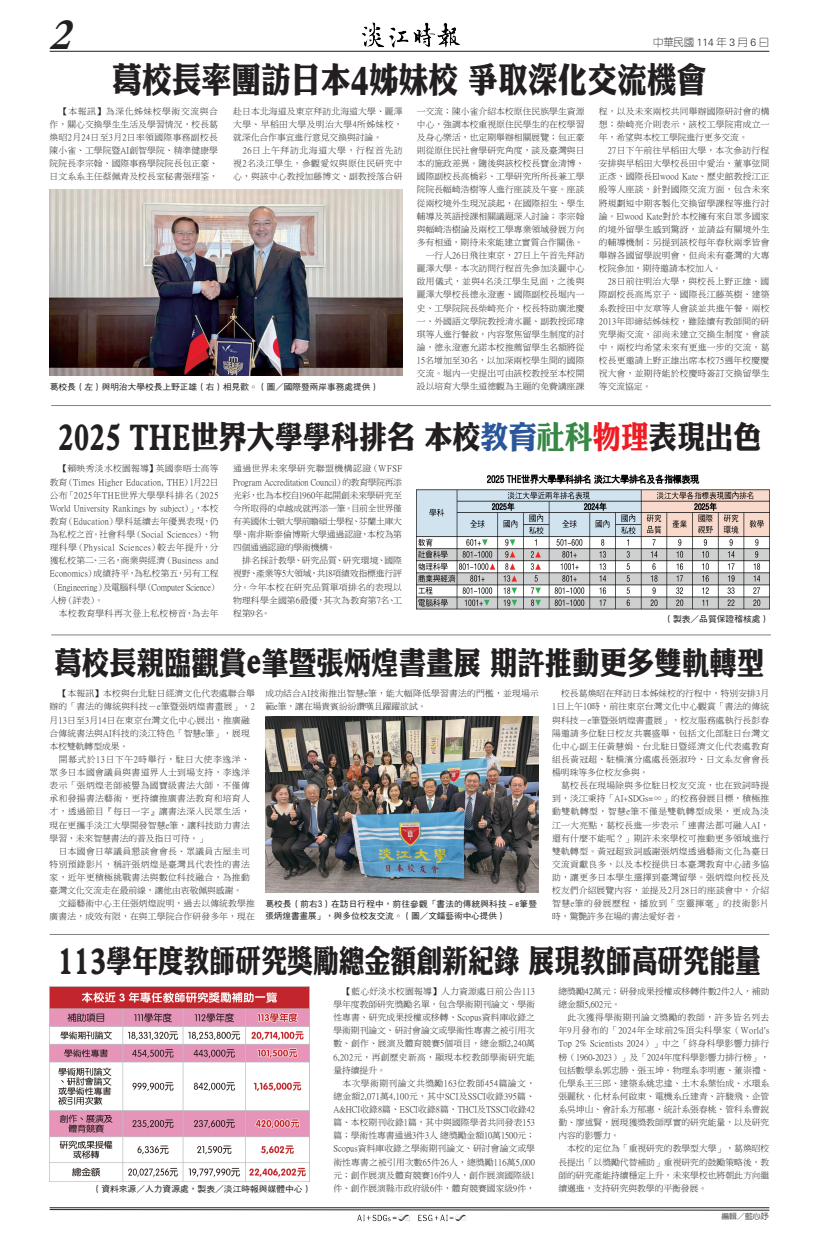
<style>
.page{position:relative;width:819px;height:1260px;background:#fff}
.page>*{position:absolute;margin:0;border:0;box-sizing:border-box;transform-origin:0 0}
.t1{font:italic 45.5px "FZDBSB B51 0";color:#231f20}
.t2{font:35px "DF Li King Hei Std W8";color:#231f20;scale:.85 1}
.t3{font:31.5px "DF Li King Hei Std W8";color:#231f20;scale:.82 1}
.t4{font:31.5px "DF Li King Hei Std W8";color:#231f20;scale:.89 1}
.t5{font:31.5px "DF Li King Hei Std W8";color:#231f20;scale:.87 1}
.t6{font:10.5px "FZY1 B B51 0";letter-spacing:.25em;color:#231f20}
.t7{font:8.75px/13.1px "P Ming Li U";letter-spacing:.015em;color:#231f20;text-align:justify}
.t8{font:8.75px "FZPHB B51 0";color:#231f20}
.t9{font:8.75px/12.2px "FZPHB B51 0";letter-spacing:.025em;color:#231f20}
.t10{font:8.75px "P Ming Li U";letter-spacing:.04em;color:#231f20}
.t11{font:7.88px "FZY3 B B51 0";color:#231f20}
.s1{font-size:42px}
.s2{font-size:37.8px}
.s3{color:#2b579a}
.s4{color:#398745}
.s5{color:#ee1d23}
.s6{color:#57585a}
</style>
<div class="page">
<svg style="left:49px;top:1209px;width:721px;height:2px"></svg>
<hr style="left:50px;top:51px;width:719px;height:1px;background:#231f20">
<img style="left:362px;top:22px;width:98px;height:26px">
<img style="left:357px;top:1214px;width:110px;height:8px">
<hr style="left:51px;top:405px;width:719px;height:1px;background:#808285">
<hr style="left:50px;top:1208px;width:719px;height:1px;background:#231f20">
<hr style="left:51px;top:635px;width:719px;height:1px;background:#808285">
<hr style="left:50px;top:934px;width:719px;height:1px;background:#808285">
<img style="left:416px;top:474px;width:353px;height:136px">
<img style="left:50px;top:987px;width:260px;height:194px">
<img style="left:265px;top:717px;width:273px;height:176px">
<img style="left:50px;top:190px;width:352px;height:186px">
<p class="t1" style="left:48px;top:8px;width:38px">2</p>
<p class="t6" style="left:653px;top:36px;width:118px">中華民國114年3月6日</p>
<p class="t2" style="left:112px;top:61px;width:700px">葛校長率團訪日本<span class="s1">4</span>姊妹校 爭取深化交流機會</p>
<p class="t7" style="left:50px;top:104px;width:170px">　【本報訊】為深化姊妹校學術交流與合作，關心交換學生生活及學習情況，校長葛煥昭2月24日至3月2日率領國際事務副校長陳小雀、工學院暨AI創智學院、精準健康學院院長李宗翰、國際事務學院院長包正豪、日文系系主任蔡佩青及校長室秘書張翔筌，</p>
<p class="t7" style="left:233px;top:104px;width:171px">赴日本北海道及東京拜訪北海道大學、麗澤大學、早稻田大學及明治大學4所姊妹校，就深化合作事宜進行意見交換與討論。</p>
<p class="t7" style="left:233px;top:144px;width:171px">　26日上午拜訪北海道大學，行程首先訪視2名淡江學生，參觀愛奴與原住民研究中心，與該中心教授加藤博文、副教授落合研</p>
<p class="t8" style="left:50px;top:381px;width:331px">葛校長（左）與明治大學校長上野正雄（右）相見歡。（圖／國際暨兩岸事務處提供）</p>
<p class="t7" style="left:417px;top:104px;width:169px">一交流；陳小雀介紹本校原住民族學生資源中心，強調本校重視原住民學生的在校學習及身心樂活，也定期舉辦相關展覽；包正豪則從原住民社會學研究角度，談及臺灣與日本的施政差異。隨後與該校校長寶金清博、國際副校長高橋彩、工學研究所所長兼工學院院長幅崎浩樹等人進行座談及午宴。座談從兩校境外生現況談起，在國際招生、學生輔導及英語授課相關議題深入討論；李宗翰與幅崎浩樹論及兩校工學專業領域發展方向多有相通，期待未來能建立實質合作關係。</p>
<p class="t7" style="left:417px;top:249px;width:169px">　一行人26日飛往東京，27日上午首先拜訪麗澤大學。本次訪問行程首先參加淡麗中心啟用儀式，並與4名淡江學生見面，之後與麗澤大學校長德永澄憲、國際副校長堀内一史、工學院院長柴崎亮介、校長特助廣池慶一、外國語文學院教授清水麗、副教授邱瑋琪等人進行餐敘，內容聚焦留學生制度的討論，德永澄憲允諾本校推薦留學生名額將從15名增加至30名，以加深兩校學生間的國際交流。堀内一史提出可由該校教授至本校開設以培育大學生道德觀為主題的免費講座課</p>
<p class="t7" style="left:599px;top:104px;width:172px">程，以及未來兩校共同舉辦國際研討會的構想；柴崎亮介則表示，該校工學院甫成立一年，希望與本校工學院進行更多交流。</p>
<p class="t7" style="left:599px;top:144px;width:172px">　27日下午前往早稻田大學，本次參訪行程安排與早稻田大學校長田中愛治、董事弦間正彥、國際長Elwood Kate、歷史館教授江正殷等人座談，針對國際交流方面，包含未來將規劃短中期客製化交換留學課程等進行討論。Elwood Kate對於本校擁有來自眾多國家的境外留學生感到驚訝，並請益有關境外生的輔導機制；另提到該校每年春秋兩季皆會舉辦各國留學說明會，但尚未有臺灣的大專校院參加，期待邀請本校加入。</p>
<p class="t7" style="left:599px;top:275px;width:172px">　28日前往明治大學，與校長上野正雄、國際副校長高馬京子、國際長江藤英樹、建築系教授田中友章等人會談並共進午餐。兩校2013年即締結姊妹校，雖陸續有教師間的研究學術交流，卻尚未建立交換生制度，會談中，兩校均希望未來有更進一步的交流，葛校長更邀請上野正雄出席本校75週年校慶慶祝大會，並期待能於校慶時簽訂交換留學生等交流協定。</p>
<p class="t4" style="left:58px;top:420px;width:791px"><span class="s2">2025 THE</span>世界大學學科排名 本校<span class="s3">教育</span><span class="s4">社科</span><span class="s5">物理</span>表現出色</p>
<p class="t7" style="left:50px;top:462px;width:170px">　【賴映秀淡水校園報導】英國泰晤士高等教育（Times Higher Education, THE）1月22日公布「2025年THE世界大學學科排名（2025<br>World University Rankings by subject）」，本校教育（Education）學科延續去年優異表現，仍為私校之首。社會科學（Social Sciences）、物理科學（Physical Sciences）較去年提升，分獲私校第二、三名，商業與經濟（Business and Economics）成績持平，為私校第五，另有工程（Engineering）及電腦科學（Computer Science）入榜（詳表）。</p>
<p class="t10" style="left:50px;top:609px;width:170px">　本校教育學科再次登上私校榜首，為去年</p>
<p class="t7" style="left:233px;top:462px;width:170px">通過世界未來學研究聯盟機構認證（WFSF Program Accreditation Council）的教育學院再添光彩，也為本校自1960年起開創未來學研究至今所取得的卓越成就再添一筆。目前全世界僅有美國休士頓大學前瞻碩士學程、芬蘭土庫大學、南非斯泰倫博斯大學通過認證，本校為第四個通過認證的學術機構。</p>
<p class="t7" style="left:233px;top:554px;width:170px">　排名採計教學、研究品質、研究環境、國際視野、產業等5大領域，共18項績效指標進行評分。今年本校在研究品質單項排名的表現以物理科學全國第6最優，其次為教育第7名、工程第9名。</p>
<p class="t8" style="left:664px;top:613px;width:106px">（製表／品質保證稽核處）</p>
<p class="t5" style="left:54px;top:646px;width:817px">葛校長親臨觀賞<span class="s2">e</span>筆暨張炳煌書畫展 期許推動更多雙軌轉型</p>
<p class="t7" style="left:50px;top:687px;width:207px;text-align:left">　【本報訊】本校與台北駐日經濟文化代表處聯合舉辦的「書法的傳統與科技－e筆暨張炳煌書畫展」，2月13日至3月14日在東京台灣文化中心展出，推廣融合傳統書法與AI科技的淡江特色「智慧e筆」，展現本校雙軌轉型成果。</p>
<p class="t7" style="left:50px;top:753px;width:202px">　開幕式於13日下午2時舉行，駐日大使李逸洋、眾多日本國會議員與書道界人士到場支持，李逸洋表示「張炳煌老師被譽為國寶級書法大師，不僅傳承和發揚書法藝術，更持續推廣書法教育和培育人才，透過節目『每日一字』讓書法深入民眾生活，現在更攜手淡江大學開發智慧e筆，讓科技助力書法學習，未來智慧書法的普及指日可待。」</p>
<p class="t7" style="left:50px;top:845px;width:202px">　日本國會日華議員懇談會會長、眾議員古屋圭司特別預錄影片，稱許張炳煌是臺灣具代表性的書法家，近年更積極挑戰書法與數位科技融合，為推動臺灣文化交流走在最前線，讓他由衷敬佩與感謝。</p>
<p class="t7" style="left:50px;top:897px;width:207px">　文錙藝術中心主任張炳煌說明，過去以傳統教學推廣書法，成效有限，在與工學院合作研發多年，現在</p>
<p class="t7" style="left:265px;top:687px;width:275px">成功結合AI技術推出智慧e筆，能大幅降低學習書法的門檻，並現場示範e筆，讓在場貴賓紛紛讚嘆且躍躍欲試。</p>
<p class="t7" style="left:552px;top:687px;width:218px">　校長葛煥昭在拜訪日本姊妹校的行程中，特別安排3月1日上午10時，前往東京台灣文化中心觀賞「書法的傳統與科技－e筆暨張炳煌書畫展」，校友服務處執行長彭春陽邀請多位駐日校友共襄盛舉，包括文化部駐日台灣文化中心副主任黃慧娟、台北駐日暨經濟文化代表處教育組長黃冠超、駐橫濱分處處長張淑玲、日文系友會會長楊明珠等多位校友參與。</p>
<p class="t7" style="left:552px;top:779px;width:218px">　葛校長在現場除與多位駐日校友交流，也在致詞時提到，淡江秉持「AI+SDGs=∞」的校務發展目標，積極推動雙軌轉型，智慧e筆不僅是雙軌轉型成果，更成為淡江一大亮點，葛校長進一步表示「連書法都可融入AI，還有什麼不能呢？」期許未來學校可推動更多領域進行雙軌轉型。黃冠超致詞感謝張炳煌透過藝術文化為臺日交流貢獻良多，以及本校提供日本臺灣教育中心諸多協助，讓更多日本學生選擇到臺灣留學。張炳煌向校長及校友們介紹展覽內容，並提及2月28日的座談會中，介紹智慧e筆的發展歷程，播放到「空靈揮毫」的技術影片時，驚艷許多在場的書法愛好者。</p>
<p class="t9" style="left:265px;top:897px;width:273px">葛校長（前右3）在訪日行程中，前往參觀「書法的傳統與科技－e筆暨張炳煌書畫展」，與多位校友交流。（圖／文錙藝術中心提供）</p>
<p class="t3" style="left:58px;top:944px;width:859px"><span class="s2">113</span>學年度教師研究獎勵總金額創新紀錄 展現教師高研究能量</p>
<p class="t7" style="left:333px;top:985px;width:203px">　【藍心妤淡水校園報導】人力資源處日前公告113學年度教師研究獎勵名單，包含學術期刊論文、學術性專書、研究成果授權或移轉、Scopus資料庫收錄之學術期刊論文、研討會論文或學術性專書之被引用次數、創作、展演及體育競賽5個項目，總金額2,240萬6,202元，再創歷史新高，顯現本校教師學術研究能量持續提升。</p>
<p class="t7" style="left:333px;top:1077px;width:203px">　本次學術期刊論文共獎勵163位教師454篇論文，總金額2,071萬4,100元，其中SCI及SSCI收錄395篇、A&amp;HCI收錄8篇、ESCI收錄8篇、THCI及TSSCI收錄42篇、本校期刊收錄1篇，其中與國際學者共同發表153篇；學術性專書通過3件3人 總獎勵金額10萬1500元；Scopus資料庫收錄之學術期刊論文、研討會論文或學術性專書之被引用次數65件26人，總獎勵116萬5,000元；創作展演及體育競賽16件9人，創作展演國際級1件、創作展演縣市政府級6件，體育競賽國家級9件，</p>
<p class="t7" style="left:558px;top:985px;width:212px">總獎勵42萬元；研發成果授權或移轉件數2件2人，補助總金額5,602元。</p>
<p class="t7" style="left:558px;top:1011px;width:212px">　此次獲得學術期刊論文獎勵的教師，許多皆名列去年9月發布的「2024年全球前2%頂尖科學家（World's Top 2% Scientists 2024）」中之「終身科學影響力排行榜（1960-2023）」及「2024年度科學影響力排行榜」，包括數學系郭忠勝、張玉坤、物理系李明憲、董崇禮、化學系王三郎、建築系姚忠達、土木系葉怡成、水環系張麗秋、化材系何啟東、電機系丘建青、許駿飛、企管系吳坤山、會計系方郁惠、統計系張春桃、管科系曹銳勤、廖述賢，展現獲獎教師厚實的研究能量，以及研究內容的影響力。</p>
<p class="t7" style="left:558px;top:1142px;width:212px">　本校的定位為「重視研究的教學型大學」，葛煥昭校長提出「以獎勵代替補助」重視研究的鼓勵策略後，教師的研究產能持續穩定上升，未來學校也將朝此方向繼續邁進，支持研究與教學的平衡發展。</p>
<p class="t8" style="left:93px;top:1184px;width:220px">（資料來源／人力資源處，製表／淡江時報與媒體中心）</p>
<p class="t11" style="left:674px;top:1212px;width:96px">　　　　　　<span class="s6">編輯／藍心妤</span></p>
</div>
